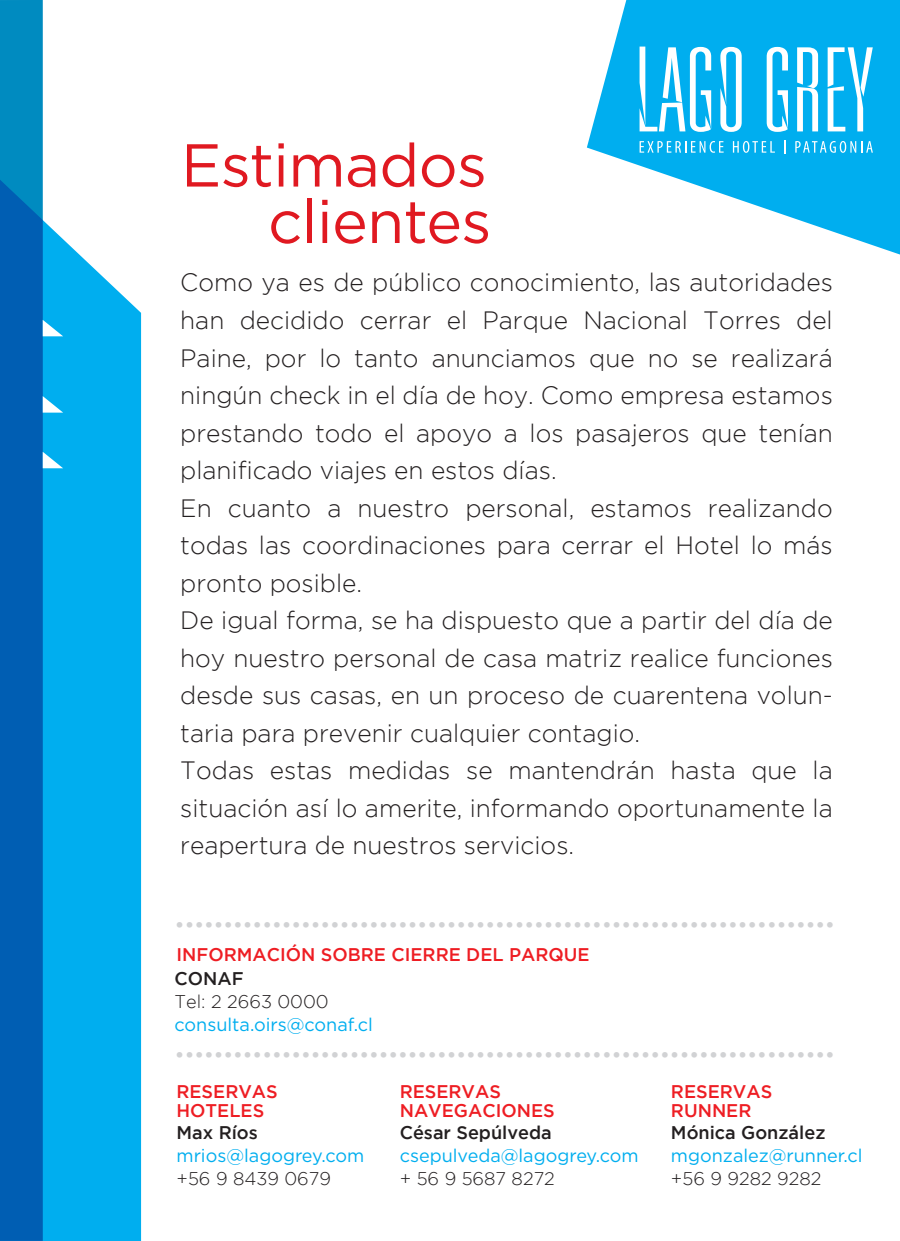
<style>
.page{position:relative;width:900px;height:1241px;background:#fff}
.page>*{position:absolute;margin:0;border:0;box-sizing:border-box;transform-origin:0 0}
.t1{font:60.5px/56.5px "Gotham";letter-spacing:-.01em;color:#e01921;text-align:right}
.t2{font:300 25px/37.5px "Gotham";color:#231f20}
.t3{font:500 20px "Gotham";color:#d1d2d4}
.t4{font:18.25px "Gotham";color:#00aeef}
.t5{font:500 18.25px/18.2px "Gotham";color:#ee1d23}
.t6{font:300 18.25px "Gotham";color:#231f20}
.t7{font:500 18.25px "Gotham";color:#231f20}
</style>
<div class="page">
<svg style="left:587px;top:0;width:313px;height:254px;fill:#00aeef"></svg>
<svg style="left:828px;top:47px;width:45px;height:84px"></svg>
<svg style="left:720px;top:47px;width:22px;height:85px"></svg>
<svg style="left:767px;top:47px;width:21px;height:85px"></svg>
<svg style="left:797px;top:47px;width:21px;height:84px"></svg>
<svg style="left:640px;top:47px;width:71px;height:85px"></svg>
<svg style="left:640px;top:141px;width:84px;height:12px"></svg>
<svg style="left:733px;top:141px;width:6px;height:12px"></svg>
<svg style="left:743px;top:141px;width:6px;height:12px"></svg>
<svg style="left:752px;top:141px;width:23px;height:12px"></svg>
<svg style="left:784px;top:140px;width:1px;height:14px"></svg>
<svg style="left:795px;top:141px;width:41px;height:12px"></svg>
<svg style="left:840px;top:141px;width:6px;height:12px"></svg>
<svg style="left:850px;top:141px;width:23px;height:12px"></svg>
<div style="left:43px;top:220px;width:98px;height:1020px;background:#00aeef"></div>
<svg style="left:0;top:0;width:43px;height:1240px;background:#0065b5"></svg>
<svg style="left:43px;top:320px;width:20px;height:16px"></svg>
<svg style="left:43px;top:396px;width:20px;height:16px"></svg>
<svg style="left:43px;top:451px;width:20px;height:17px"></svg>
<h1 class="t1" style="left:181px;top:136px;width:312px">Estimados clientes</h1>
<p class="t2" style="left:180px;top:263px;width:654px">Como ya es de público conocimiento, las autoridades han decidido cerrar el Parque Nacional Torres del Paine, por lo tanto anunciamos que no se realizará ningún check in el día de hoy. Como empresa estamos prestando todo el apoyo a los pasajeros que tenían planificado viajes en estos días.<br>En cuanto a nuestro personal, estamos realizando todas las coordinaciones para cerrar el Hotel lo más pronto posible.<br>De igual forma, se ha dispuesto que a partir del día de hoy nuestro personal de casa matriz realice funciones desde sus casas, en un proceso de cuarentena volun&shy;taria para prevenir cualquier contagio.<br>Todas estas medidas se mantendrán hasta que la situación así lo amerite, informando oportunamente la reapertura de nuestros servicios.</p>
<p class="t3" style="left:175px;top:913px;width:661px">••••••••••••••••••••••••••••••••••••••••••••••••••••••••••••••••••••</p>
<p class="t5" style="left:176px;top:944px;width:415px">INFORMACIÓN SOBRE CIERRE DEL PARQUE</p>
<p class="t7" style="left:175px;top:968px;width:71px">CONAF</p>
<p class="t6" style="left:175px;top:991px;width:156px">Tel: 2 2663 0000</p>
<p class="t4" style="left:175px;top:1014px;width:200px">consulta.oirs@conaf.cl</p>
<p class="t3" style="left:175px;top:1043px;width:661px">••••••••••••••••••••••••••••••••••••••••••••••••••••••••••••••••••••</p>
<p class="t5" style="left:176px;top:1082px;width:103px">RESERVAS<br>HOTELES</p>
<p class="t7" style="left:176px;top:1121px;width:83px">Max Ríos</p>
<p class="t4" style="left:176px;top:1145px;width:189px">mrios@lagogrey.com</p>
<p class="t6" style="left:176px;top:1168px;width:156px">+56 9 8439 0679</p>
<p class="t5" style="left:400px;top:1082px;width:157px">RESERVAS<br>NAVEGACIONES</p>
<p class="t7" style="left:400px;top:1121px;width:154px">César Sepúlveda</p>
<p class="t4" style="left:400px;top:1145px;width:241px">csepulveda@lagogrey.com</p>
<p class="t6" style="left:400px;top:1168px;width:157px">+ 56 9 5687 8272</p>
<p class="t5" style="left:671px;top:1082px;width:103px">RESERVAS<br>RUNNER</p>
<p class="t7" style="left:671px;top:1121px;width:156px">Mónica González</p>
<p class="t4" style="left:671px;top:1145px;width:193px">mgonzalez@runner.cl</p>
<p class="t6" style="left:671px;top:1168px;width:152px">+56 9 9282 9282</p>
</div>
